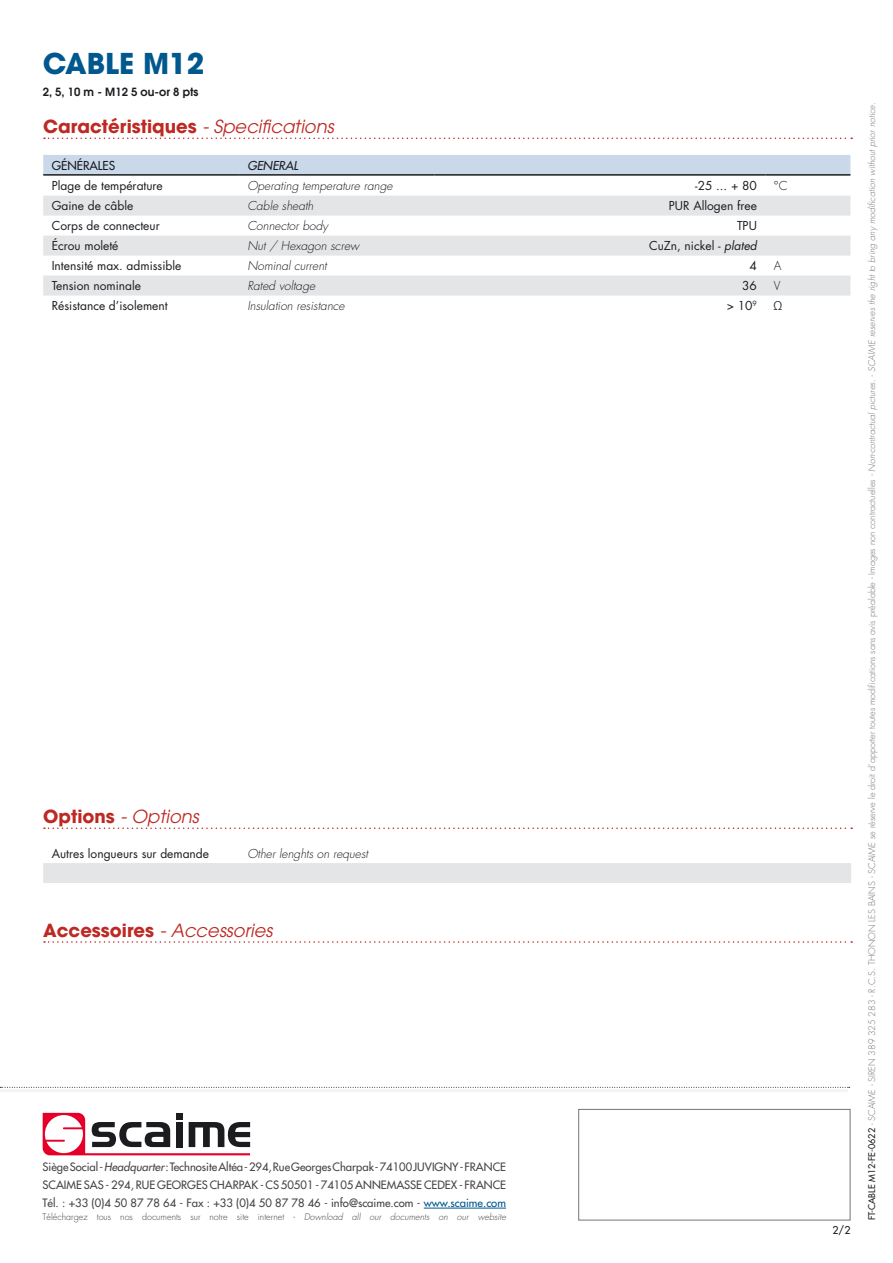
<style>
.page{position:relative;width:893px;height:1263px;background:#fff}
.page>*{position:absolute;margin:0;border:0;box-sizing:border-box;transform-origin:0 0}
.t1{font:700 28.5px "Avant Garde";color:#00588e}
.t2{font:italic 18px "Avant Garde";color:#be2923}
.t3{font:700 18px "Avant Garde";color:#be2923}
.unité_tablo_cara{font:13.5px "Orator Std";color:#1b1c20}
.txt_F_tablo_caractér{font:12px "Futura";color:#1b1c20}
.txt_E_tablo_caractér{font:italic 300 12px "Futura";color:#1b1c20}
.données_chiffres_tab{font:12px "Futura";color:#1b1c20}
.titre_tablo_cara_F{font:12px "Futura";color:#1b1c20}
.titre_tablo_cara_E{font:italic 12px "Futura";color:#1b1c20}
.unité_tablo_cara-2{font:300 12px "Futura";color:#1b1c20}
.t4{font:11.25px/18px "Futura";color:#464347;text-align:justify}
.Portée_p__suivante{font:600 11.25px "Avant Garde";color:#1b1c20}
.t5{font:10.5px "Futura";color:#1b1c20}
.t6{font:300 9px "Futura";color:#757479}
.t7{font:300 9px "Futura";color:#464347}
.s1{font-weight:400;font-style:italic}
.s2{font-style:italic}
.s3{font-weight:700;font-style:normal}
.s4{color:#00588e}
.s5{font-weight:400;color:#1b1c20}
</style>
<div class="page">
<div style="left:578px;top:1109px;width:272px;height:111px;border:1px solid #757479"></div>
<svg style="left:44px;top:138px;width:808px;height:1px"></svg>
<svg style="left:44px;top:827px;width:808px;height:2px"></svg>
<svg style="left:44px;top:941px;width:808px;height:2px"></svg>
<div style="left:0;top:1088px;width:848px;height:5px;background:#f6f6f6"></div>
<svg style="left:0;top:1087px;width:850px;height:1px"></svg>
<hr style="left:424px;top:1208px;width:82px;height:1px;background:#00588e">
<svg style="left:43px;top:1113px;width:207px;height:42px"></svg>
<div style="left:176px;top:1113px;width:7px;height:6px;background:#1b1c20"></div>
<div style="left:43px;top:863px;width:808px;height:20px;background:#e3e5e6"></div>
<div style="left:43px;top:155px;width:807px;height:19px;background:#c9d9ea"></div>
<svg style="left:43px;top:196px;width:807px;height:100px;fill:#e3e5e6"></svg>
<hr style="left:434px;top:174px;width:331px;height:2px;background:#1b1c20">
<hr style="left:765px;top:174px;width:85px;height:2px;background:#1b1c20">
<hr style="left:43px;top:174px;width:196px;height:2px;background:#1b1c20">
<hr style="left:239px;top:174px;width:195px;height:2px;background:#1b1c20">
<p class="t1" style="left:43px;top:45px;width:163px">CABLE M12</p>
<p class="Portée_p__suivante" style="left:43px;top:84px;width:157px">2, 5, 10 m - M12 5 ou-or 8 pts</p>
<h2 class="t3" style="left:43px;top:115px;width:292px">Caractéristiques <span class="s1">- Specifications</span></h2>
<p class="titre_tablo_cara_F" style="left:52px;top:158px;width:65px">GÉNÉRALES</p>
<p class="titre_tablo_cara_E" style="left:247px;top:158px;width:52px">GENERAL</p>
<p class="txt_F_tablo_caractér" style="left:52px;top:178px;width:113px">Plage de température</p>
<p class="txt_E_tablo_caractér" style="left:247px;top:179px;width:147px">Operating temperature range</p>
<p class="données_chiffres_tab" style="left:695px;top:178px;width:63px">-25 ... + 80</p>
<p class="unité_tablo_cara-2" style="left:774px;top:179px;width:15px">°C</p>
<p class="txt_F_tablo_caractér" style="left:52px;top:198px;width:83px">Gaine de câble</p>
<p class="txt_E_tablo_caractér" style="left:247px;top:199px;width:68px">Cable sheath</p>
<p class="données_chiffres_tab" style="left:669px;top:198px;width:90px">PUR Allogen free</p>
<p class="txt_F_tablo_caractér" style="left:52px;top:218px;width:109px">Corps de connecteur</p>
<p class="txt_E_tablo_caractér" style="left:247px;top:218px;width:82px">Connector body</p>
<p class="données_chiffres_tab" style="left:737px;top:218px;width:21px">TPU</p>
<p class="txt_F_tablo_caractér" style="left:52px;top:238px;width:68px">Écrou moleté</p>
<p class="txt_E_tablo_caractér" style="left:247px;top:238px;width:113px">Nut / Hexagon screw</p>
<p class="données_chiffres_tab" style="left:649px;top:238px;width:109px">CuZn, nickel - <span class="s2">plated</span></p>
<p class="txt_F_tablo_caractér" style="left:52px;top:258px;width:131px">Intensité max. admissible</p>
<p class="txt_E_tablo_caractér" style="left:247px;top:258px;width:81px">Nominal current</p>
<p class="données_chiffres_tab" style="left:749px;top:258px;width:9px">4</p>
<p class="unité_tablo_cara-2" style="left:774px;top:258px;width:9px">A</p>
<p class="txt_F_tablo_caractér" style="left:52px;top:278px;width:91px">Tension nominale</p>
<p class="txt_E_tablo_caractér" style="left:247px;top:278px;width:69px">Rated voltage</p>
<p class="données_chiffres_tab" style="left:742px;top:278px;width:16px">36</p>
<p class="unité_tablo_cara-2" style="left:774px;top:278px;width:8px">V</p>
<p class="txt_F_tablo_caractér" style="left:52px;top:298px;width:117px">Résistance d’isolement</p>
<p class="txt_E_tablo_caractér" style="left:247px;top:298px;width:99px">Insulation resistance</p>
<p class="données_chiffres_tab" style="left:727px;top:298px;width:32px">&gt; 10<sup>9</sup></p>
<p class="unité_tablo_cara" style="left:774px;top:296px;width:10px">Ω</p>
<h2 class="t2" style="left:43px;top:806px;width:157px"><span class="s3">Options</span> - Options</h2>
<p class="txt_F_tablo_caractér" style="left:52px;top:846px;width:159px">Autres longueurs sur demande</p>
<p class="txt_E_tablo_caractér" style="left:247px;top:846px;width:122px">Other lenghts on request</p>
<h2 class="t2" style="left:43px;top:920px;width:231px"><span class="s3">Accessoires</span> - Accessories</h2>
<p class="t4" style="left:43px;top:1158px;width:465px">Siège Social - <span class="s2">Headquarter</span> : Technosite Altéa - 294, Rue Georges Charpak - 74100 JUVIGNY - FRANCE SCAIME SAS - 294, RUE GEORGES CHARPAK - CS 50501 - 74105 ANNEMASSE CEDEX - FRANCE Tél. : +33 (0)4 50 87 78 64 - Fax : +33 (0)4 50 87 78 46 - info@scaime.com - <span class="s4">www.scaime.com</span></p>
<p class="t7" style="left:43px;top:1212px;width:465px">Téléchargez tous nos documents sur notre site internet - <span class="s2">Download all our documents on our website</span></p>
<p class="t5" style="left:832px;top:1224px;width:19px">2/2</p>
<p class="t6" style="left:866px;top:1220px;width:1120px;rotate:-90deg"><span class="s5">FT-CABLE M12-FE-0622</span> - SCAIME - SIREN 389 325 283 - R.C.S. THONON LES BAINS - SCAIME se réserve le droit d’apporter toutes modifications sans avis préalable - Images non contractuelles <span class="s2">- Non-contractual pictures. - SCAIME reserves the right to bring any modification without prior notice.</span></p>
</div>
